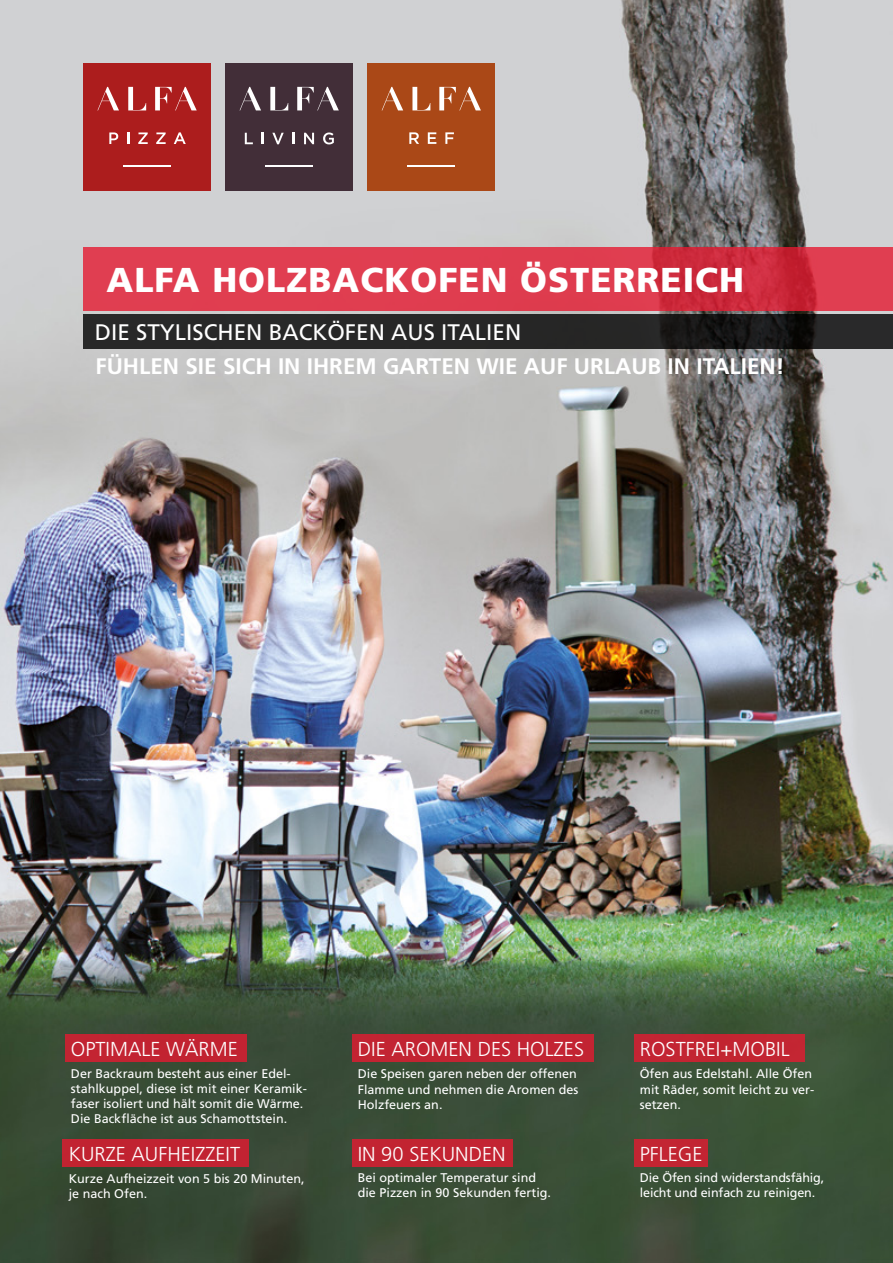
<style>
.page{position:relative;width:893px;height:1263px;background:#fff}
.page>*{position:absolute;margin:0;border:0;box-sizing:border-box;transform-origin:0 0}
.t1{font:900 34.5px "Frutiger";letter-spacing:.03em;color:#fff}
.t2{font:700 22.5px "Frutiger";color:#fff}
.t3{font:22.5px "Frutiger";color:#fff}
.t4{font:300 20.1px "Frutiger";color:#fff}
.t5{font:12.6px/15.1px "Frutiger";color:#fff}
</style>
<div class="page">
<img style="left:0;top:0;width:893px;height:1263px">
<div style="left:634px;top:1034px;width:170px;height:27px;background:#c32532"></div>
<div style="left:634px;top:1139px;width:73px;height:27px;background:#c32532"></div>
<div style="left:65px;top:1035px;width:182px;height:27px;background:#c22331"></div>
<div style="left:63px;top:1140px;width:186px;height:27px;background:#c12331"></div>
<div style="left:352px;top:1139px;width:160px;height:27px;background:#c22432"></div>
<div style="left:352px;top:1034px;width:241px;height:27px;background:#c32432"></div>
<div style="left:84px;top:64px;width:127px;height:127px;background:#ac1d1d"></div>
<hr style="left:123px;top:166px;width:48px;height:1px;background:#fff">
<svg style="left:109px;top:132px;width:9px;height:12px"></svg>
<svg style="left:127px;top:132px;width:2px;height:12px"></svg>
<svg style="left:138px;top:132px;width:10px;height:12px"></svg>
<svg style="left:156px;top:132px;width:10px;height:12px"></svg>
<svg style="left:174px;top:132px;width:12px;height:12px"></svg>
<svg style="left:97px;top:87px;width:22px;height:23px"></svg>
<svg style="left:128px;top:87px;width:18px;height:23px"></svg>
<svg style="left:155px;top:87px;width:42px;height:23px"></svg>
<div style="left:226px;top:64px;width:127px;height:127px;background:#422e38"></div>
<hr style="left:265px;top:166px;width:48px;height:1px;background:#fff">
<svg style="left:245px;top:133px;width:8px;height:11px"></svg>
<svg style="left:262px;top:133px;width:2px;height:11px"></svg>
<svg style="left:272px;top:133px;width:12px;height:11px"></svg>
<svg style="left:292px;top:133px;width:2px;height:11px"></svg>
<svg style="left:304px;top:133px;width:10px;height:11px"></svg>
<svg style="left:323px;top:133px;width:11px;height:11px"></svg>
<svg style="left:240px;top:87px;width:21px;height:23px"></svg>
<svg style="left:270px;top:87px;width:18px;height:23px"></svg>
<svg style="left:297px;top:87px;width:42px;height:23px"></svg>
<div style="left:368px;top:64px;width:127px;height:127px;background:#aa4817"></div>
<hr style="left:407px;top:166px;width:48px;height:1px;background:#fff">
<svg style="left:409px;top:132px;width:10px;height:12px"></svg>
<svg style="left:428px;top:132px;width:8px;height:12px"></svg>
<svg style="left:445px;top:132px;width:9px;height:12px"></svg>
<svg style="left:382px;top:87px;width:21px;height:23px"></svg>
<svg style="left:412px;top:87px;width:18px;height:23px"></svg>
<svg style="left:439px;top:87px;width:42px;height:23px"></svg>
<svg style="left:84px;top:247px;width:809px;height:64px;background:#db394b"></svg>
<svg style="left:84px;top:314px;width:809px;height:34px;background:#232323"></svg>
<h1 class="t1" style="left:106px;top:259px;width:639px">ALFA HOLZBACKOFEN ÖSTERREICH</h1>
<h2 class="t3" style="left:95px;top:319px;width:428px">DIE STYLISCHEN BACKÖFEN AUS ITALIEN</h2>
<h2 class="t2" style="left:95px;top:353px;width:691px">FÜHLEN SIE SICH IN IHREM GARTEN WIE AUF URLAUB IN ITALIEN!</h2>
<h3 class="t4" style="left:71px;top:1038px;width:168px">OPTIMALE WÄRME</h3>
<h3 class="t4" style="left:358px;top:1037px;width:228px">DIE AROMEN DES HOLZES</h3>
<h3 class="t4" style="left:640px;top:1037px;width:151px">ROSTFREI+MOBIL</h3>
<p class="t5" style="left:71px;top:1065px;width:237px">Der Backraum besteht aus einer Edel&shy;stahlkuppel, diese ist mit einer Keramik&shy;faser isoliert und hält somit die Wärme.<br>Die Backfläche ist aus Schamottstein.</p>
<p class="t5" style="left:358px;top:1066px;width:222px">Die Speisen garen neben der offenen<br>Flamme und nehmen die Aromen des<br>Holzfeuers an.</p>
<p class="t5" style="left:640px;top:1066px;width:176px">Öfen aus Edelstahl. Alle Öfen mit Räder, somit leicht zu ver&shy;setzen.</p>
<h3 class="t4" style="left:69px;top:1143px;width:173px">KURZE AUFHEIZZEIT</h3>
<h3 class="t4" style="left:358px;top:1142px;width:149px">IN 90 SEKUNDEN</h3>
<h3 class="t4" style="left:640px;top:1142px;width:64px">PFLEGE</h3>
<p class="t5" style="left:69px;top:1171px;width:237px">Kurze Aufheizzeit von 5 bis 20 Minuten, je nach Ofen.</p>
<p class="t5" style="left:358px;top:1170px;width:195px">Bei optimaler Temperatur sind die Pizzen in 90 Sekunden fertig.</p>
<p class="t5" style="left:640px;top:1170px;width:186px">Die Öfen sind widerstandsfähig, leicht und einfach zu reinigen.</p>
</div>
